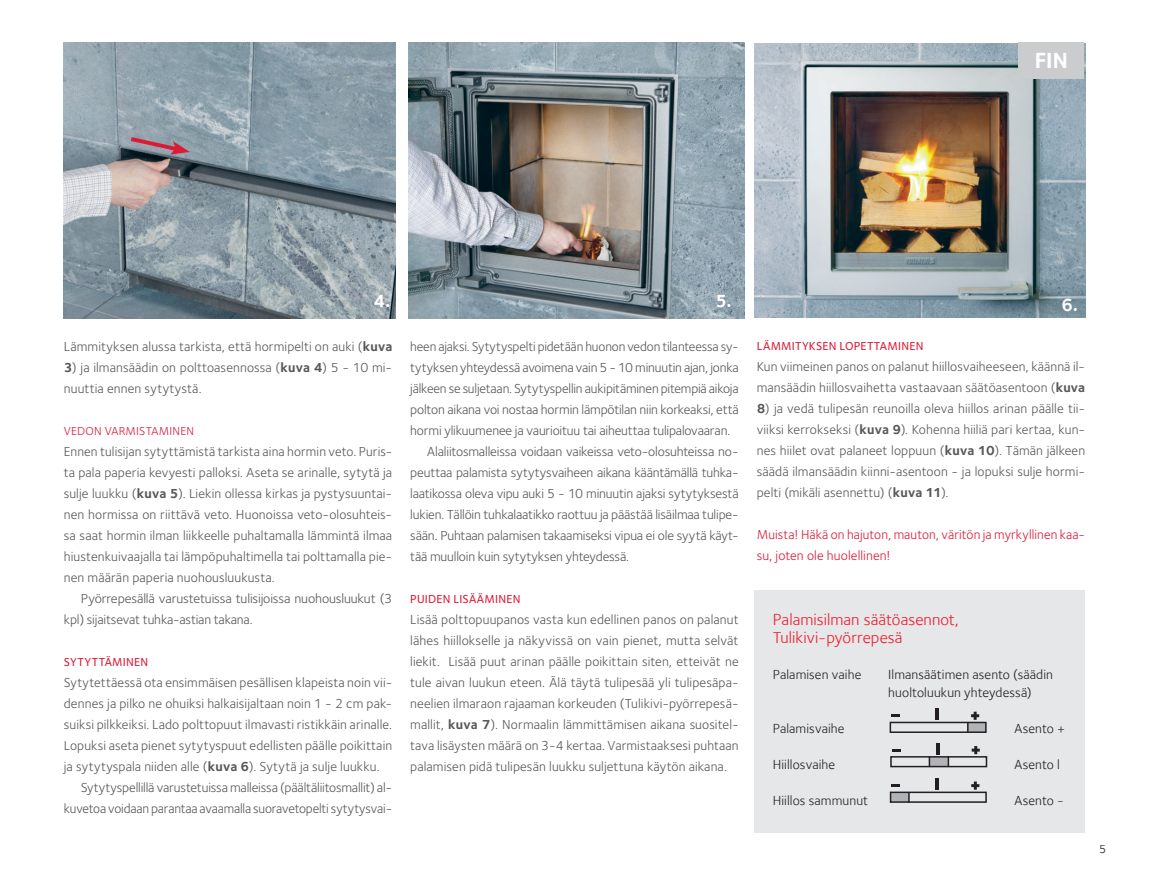
<style>
.page{position:relative;width:1149px;height:893px;background:#fff}
.page>*{position:absolute;margin:0;border:0;box-sizing:border-box;transform-origin:0 0}
.t1{font:700 22.5px "Foundry Sterling";color:#fff}
.t2{font:700 18px "Foundry Sterling";color:#fff}
.t3{font:16.5px/18px "Foundry Sterling";letter-spacing:.005em;color:#ee1b2c}
.t4{font:13.5px/21px "Foundry Sterling OT2";letter-spacing:-.01em;color:#57585a;text-align:justify}
.t5{font:13.5px/21px "Foundry Sterling OT2";letter-spacing:.01em;color:#57585a}
.t6{font:13.5px/18px "Foundry Sterling";letter-spacing:.01em;color:#231f20}
.t7{font:13.5px/21px "Foundry Sterling OT2";letter-spacing:.01em;color:#dc1a36}
.t8{font:500 12px "Foundry Sterling OT2";letter-spacing:.02em;color:#dc1a36}
.t9{font:12px "Foundry Sterling OT2";letter-spacing:.02em;color:#dc1a36}
.t10{font:12px "Foundry Sterling";color:#231f20}
.s1{font-weight:700}
</style>
<div class="page">
<img style="left:754px;top:43px;width:330px;height:275px">
<img style="left:408px;top:43px;width:336px;height:275px">
<img style="left:64px;top:43px;width:331px;height:275px">
<svg style="left:127px;top:134px;width:63px;height:21px"></svg>
<div style="left:1017px;top:43px;width:66px;height:36px;background:#cbccce"></div>
<div style="left:754px;top:590px;width:330px;height:242px;background:#e6e7e9"></div>
<div style="left:889px;top:722px;width:97px;height:11px;border:2px solid #231f20"></div>
<svg style="left:935px;top:708px;width:3px;height:12px"></svg>
<svg style="left:891px;top:714px;width:8px;height:3px"></svg>
<svg style="left:966px;top:712px;width:19px;height:20px"></svg>
<div style="left:889px;top:756px;width:97px;height:11px;border:2px solid #231f20"></div>
<svg style="left:928px;top:743px;width:20px;height:24px"></svg>
<svg style="left:892px;top:749px;width:8px;height:3px"></svg>
<svg style="left:971px;top:746px;width:8px;height:8px"></svg>
<div style="left:889px;top:792px;width:97px;height:11px;border:2px solid #231f20"></div>
<svg style="left:935px;top:778px;width:3px;height:12px"></svg>
<svg style="left:890px;top:784px;width:19px;height:18px"></svg>
<svg style="left:971px;top:781px;width:8px;height:9px"></svg>
<h1 class="t1" style="left:1034px;top:47px;width:35px">FIN</h1>
<h2 class="t2" style="left:373px;top:290px;width:18px">4.</h2>
<h2 class="t2" style="left:374px;top:290px;width:13px">1</h2>
<h2 class="t2" style="left:715px;top:290px;width:18px">5.</h2>
<h2 class="t2" style="left:1062px;top:295px;width:13px">3</h2>
<h2 class="t2" style="left:1060px;top:294px;width:18px">6.</h2>
<p class="t5" style="left:64px;top:335px;width:330px">Lämmityksen alussa tarkista, että hormipelti on auki (<span class="s1">kuva</span></p>
<p class="t5" style="left:64px;top:356px;width:330px"><span class="s1">3</span>) ja ilmansäädin on polttoasennossa (<span class="s1">kuva 4</span>) 5 - 10 mi&shy;nuuttia ennen sytytystä.</p>
<p class="t9" style="left:64px;top:422px;width:132px">VEDON VARMISTAMINEN</p>
<p class="t4" style="left:64px;top:440px;width:330px">Ennen tulisijan sytyttämistä tarkista aina hormin veto. Puris&shy;ta pala paperia kevyesti palloksi. Aseta se arinalle, sytytä ja sulje luukku (<span class="s1">kuva 5</span>). Liekin ollessa kirkas ja pystysuuntai&shy;nen hormissa on riittävä veto. H uonoissa veto-olosuhteis&shy;sa saat hormin ilman liikkeelle puhaltamalla lämmintä ilmaa hiustenkuivaajalla tai lämpöpuhaltimella tai polttamalla pie&shy;nen määrän paperia nuohousluukusta.</p>
<p class="t4" style="left:64px;top:587px;width:330px;text-indent:17px">Pyörrepesällä varustetuissa tulisijoissa nuohousluukut (3 kpl) sijaitsevat tuhka-astian takana.</p>
<p class="t8" style="left:64px;top:653px;width:86px">SYTYTTÄMINEN</p>
<p class="t4" style="left:64px;top:671px;width:330px">Sytytettäessä ota ensimmäisen pesällisen klapeista noin vii-</p>
<p class="t5" style="left:64px;top:692px;width:330px">dennes ja pilko ne ohuiksi halkaisijaltaan noin 1 - 2 cm pak-</p>
<p class="t5" style="left:64px;top:713px;width:330px">suiksi pilkkeiksi. Lado polttopuut ilmavasti ristikkäin arinalle.</p>
<p class="t5" style="left:64px;top:734px;width:330px">Lopuksi aseta pienet sytytyspuut edellisten päälle poikittain</p>
<p class="t4" style="left:64px;top:755px;width:317px">ja sytytyspala niiden alle (<span class="s1">kuva 6</span>). Sytytä ja sulje luukku.</p>
<p class="t4" style="left:81px;top:776px;width:313px">Sytytyspellillä varustetuissa malleissa (päältäliitosmallit) al-</p>
<p class="t4" style="left:64px;top:797px;width:330px">kuvetoa voidaan parantaa avaamalla suoravetopelti sytytysvai-</p>
<p class="t4" style="left:410px;top:335px;width:330px">heen ajaksi. Sytytyspelti pidetään huonon vedon tilanteessa sy-</p>
<p class="t4" style="left:410px;top:356px;width:330px">tytyksen yhteydessä avoimena vain 5 - 10 minuutin ajan, jonka</p>
<p class="t4" style="left:410px;top:377px;width:330px">jälkeen se suljetaan. Sytytyspellin aukipitäminen pitempiä aikoja</p>
<p class="t4" style="left:410px;top:398px;width:330px">polton aikana voi nostaa hormin lämpötilan niin korkeaksi, että</p>
<p class="t4" style="left:410px;top:419px;width:321px">hormi ylikuumenee ja vaurioituu tai aiheuttaa tulipalovaaran.</p>
<p class="t4" style="left:427px;top:440px;width:313px">Alaliitosmalleissa voidaan vaikeissa veto-olosuhteissa no-</p>
<p class="t4" style="left:410px;top:461px;width:330px">peuttaa palamista sytytysvaiheen aikana kääntämällä tuhka-</p>
<p class="t4" style="left:410px;top:482px;width:330px">laatikossa oleva vipu auki 5 - 10 minuutin ajaksi sytytyksestä</p>
<p class="t4" style="left:410px;top:503px;width:330px">lukien. Tällöin tuhkalaatikko raottuu ja päästää lisäilmaa tulipe-</p>
<p class="t4" style="left:410px;top:524px;width:330px">sään. Puhtaan palamisen takaamiseksi vipua ei ole syytä käyt-</p>
<p class="t4" style="left:410px;top:545px;width:220px">tää muulloin kuin sytytyksen yhteydessä.</p>
<p class="t8" style="left:410px;top:590px;width:112px">PUIDEN LISÄÄMINEN</p>
<p class="t4" style="left:410px;top:608px;width:330px">Lisää polttopuupanos vasta kun edellinen panos on palanut lähes hiillokselle ja näkyvissä on vain pienet, mutta selvät liekit. Lisää puut arinan päälle poikittain siten, etteivät ne tule aivan luukun eteen. Älä täytä tulipesää yli tulipesäpa&shy;neelien ilmaraon rajaaman korkeuden (Tulikivi-pyörrepesä&shy;mallit, <span class="s1">kuva 7</span>). Normaalin lämmittämisen aikana suositel&shy;tava lisäysten määrä on 3-4 kertaa. Varmistaaksesi puhtaan palamisen pidä tulipesän luukku suljettuna käytön aikana.</p>
<p class="t8" style="left:756px;top:337px;width:168px">LÄMMITYKSEN LOPETTAMINEN</p>
<p class="t5" style="left:756px;top:355px;width:330px">Kun viimeinen panos on palanut hiillosvaiheeseen, käännä il&shy;mansäädin hiillosvaihetta vastaavaan säätöasentoon (<span class="s1">kuva</span></p>
<p class="t4" style="left:756px;top:397px;width:330px"><span class="s1">8</span>) ja vedä tulipesän reunoilla oleva hiillos arinan päälle tii&shy;viiksi kerrokseksi (<span class="s1">kuva 9</span>). Kohenna hiiliä pari kertaa, kun&shy;nes hiilet ovat palaneet loppuun (<span class="s1">kuva 10</span>). Tämän jälkeen säädä ilmansäädin kiinni-asentoon - ja lopuksi sulje hormi&shy;pelti (mikäli asennettu) (<span class="s1">kuva 11</span>).</p>
<p class="t7" style="left:756px;top:523px;width:330px">Muista! Häkä on hajuton, mauton, väritön ja myrkyllinen kaa&shy;su, joten ole huolellinen!</p>
<p class="t3" style="left:772px;top:610px;width:188px">Palamisilman säätöasennot,<br>Tulikivi-pyörrepesä</p>
<p class="t6" style="left:772px;top:665px;width:90px">Palamisen vaihe</p>
<p class="t6" style="left:888px;top:665px;width:166px">Ilmansäätimen asento (säädin huoltoluukun yhteydessä)</p>
<p class="t6" style="left:772px;top:719px;width:73px">Palamisvaihe</p>
<p class="t6" style="left:1014px;top:719px;width:52px">Asento +</p>
<p class="t6" style="left:772px;top:755px;width:64px">Hiillosvaihe</p>
<p class="t6" style="left:1014px;top:755px;width:47px">Asento l</p>
<p class="t6" style="left:772px;top:791px;width:97px">Hiillos sammunut</p>
<p class="t6" style="left:1014px;top:791px;width:51px">Asento -</p>
<p class="t10" style="left:1098px;top:842px;width:9px">5</p>
</div>
